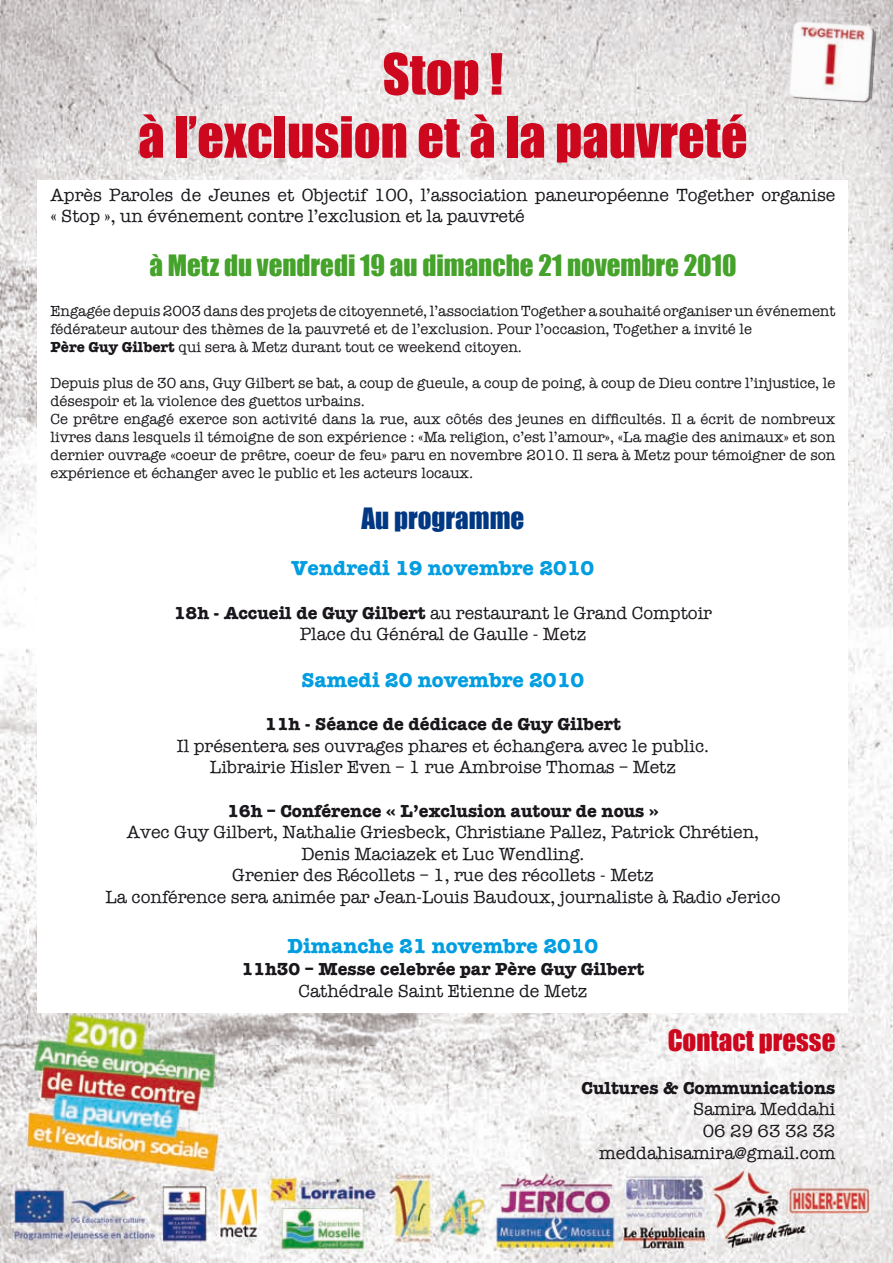
<style>
.page{position:relative;width:893px;height:1263px;background:#fff}
.page>*{position:absolute;margin:0;border:0;box-sizing:border-box;transform-origin:0 0}
.t1{font:52.5px/63px "Impact";color:#cd071e;text-align:center}
.t2{font:27px "Impact";color:#45a22b}
.t3{font:27px "Impact";color:#cd071e}
.t4{font:27px "Impact";color:#003883}
.t5{font:700 21px "American Typewriter";color:#009ee0}
.t6{font:18px/21.6px "American Typewriter";color:#1a171c;text-align:center}
.t7{font:700 18px "American Typewriter";color:#1a171c}
.t8{font:15px/18px "American Typewriter";color:#1a171c}
.s1{font-weight:700}
</style>
<div class="page">
<img style="left:0;top:0;width:893px;height:1263px">
<div style="left:38px;top:180px;width:810px;height:832px;background:#fff"></div>
<img style="left:788px;top:20px;width:89px;height:84px">
<h1 class="t1" style="left:138px;top:41px;width:611px">Stop !<br>à l’exclusion et à la pauvreté</h1>
<p class="t6" style="left:50px;top:184px;width:786px;text-align:left">Après Paroles de Jeunes et Objectif 100, l’association paneuropéenne Together organise « Stop », un événement contre l’exclusion et la pauvreté</p>
<h2 class="t2" style="left:149px;top:245px;width:589px">à Metz du vendredi 19 au dimanche 21 novembre 2010</h2>
<p class="t8" style="left:50px;top:302px;width:786px">Engagée depuis 2003 dans des projets de citoyenneté, l’association Together a souhaité organiser un événement fédérateur autour des thèmes de la pauvreté et de l’exclusion. Pour l’occasion, Together a invité le<br><span class="s1">Père Guy Gilbert</span> qui sera à Metz durant tout ce weekend citoyen.</p>
<p class="t8" style="left:50px;top:374px;width:786px">Depuis plus de 30 ans, Guy Gilbert se bat, a coup de gueule, a coup de poing, à coup de Dieu contre l’injustice, le désespoir et la violence des guettos urbains.<br>Ce prêtre engagé exerce son activité dans la rue, aux côtés des jeunes en difficultés. Il a écrit de nombreux livres dans lesquels il témoigne de son expérience : «Ma religion, c’est l’amour», «La magie des animaux» et son dernier ouvrage «coeur de prêtre, coeur de feu» paru en novembre 2010. Il sera à Metz pour témoigner de son expérience et échanger avec le public et les acteurs locaux.</p>
<h2 class="t4" style="left:362px;top:497px;width:164px">Au programme</h2>
<h3 class="t5" style="left:292px;top:555px;width:304px">Vendredi 19 novembre 2010</h3>
<p class="t6" style="left:174px;top:602px;width:540px"><span class="s1">18h - Accueil de Guy Gilbert</span> au restaurant le Grand Comptoir<br>Place du Général de Gaulle - Metz</p>
<h3 class="t5" style="left:302px;top:667px;width:284px">Samedi 20 novembre 2010</h3>
<p class="t7" style="left:265px;top:713px;width:357px">11h - Séance de dédicace de Guy Gilbert</p>
<p class="t6" style="left:177px;top:735px;width:534px">Il présentera ses ouvrages phares et échangera avec le public.<br>Librairie Hisler Even – 1 rue Ambroise Thomas – Metz</p>
<p class="t7" style="left:227px;top:799px;width:433px">16h – Conférence « L’exclusion autour de nous »</p>
<p class="t6" style="left:105px;top:821px;width:677px">Avec Guy Gilbert, Nathalie Griesbeck, Christiane Pallez, Patrick Chrétien, Denis Maciazek et Luc Wendling.<br>Grenier des Récollets – 1, rue des récollets - Metz<br>La conférence sera animée par Jean-Louis Baudoux, journaliste à Radio Jerico</p>
<h3 class="t5" style="left:287px;top:933px;width:312px">Dimanche 21 novembre 2010</h3>
<p class="t7" style="left:241px;top:958px;width:404px">11h30 – Messe celebrée par Père Guy Gilbert</p>
<p class="t6" style="left:299px;top:980px;width:290px">Cathédrale Saint Etienne de Metz</p>
<h2 class="t3" style="left:668px;top:1019px;width:169px">Contact presse</h2>
<p class="t7" style="left:582px;top:1077px;width:255px">Cultures &amp; Communications</p>
<p class="t6" style="left:599px;top:1099px;width:238px;text-align:right">Samira Meddahi<br>06 29 63 32 32 meddahisamira@gmail.com</p>
</div>
